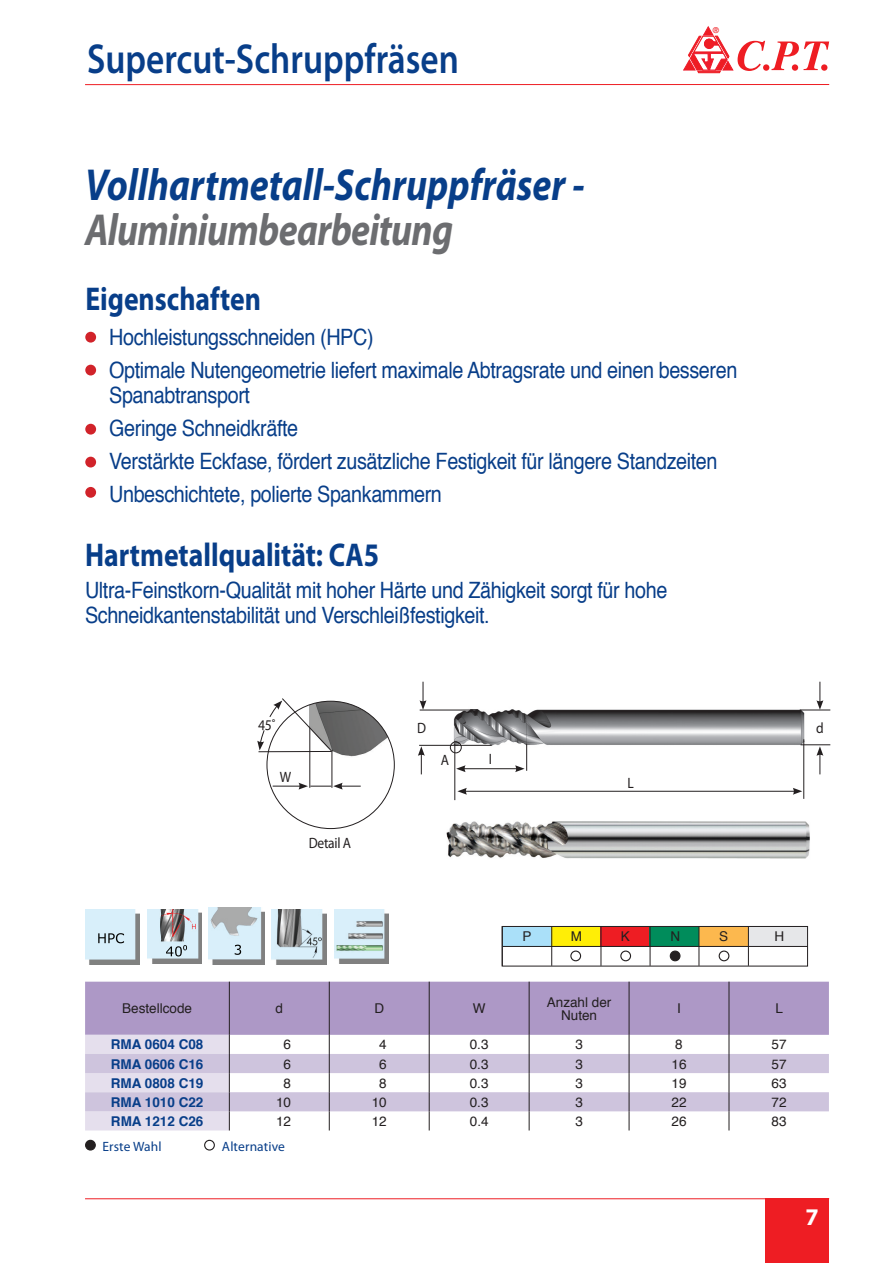
<style>
.page{position:relative;width:893px;height:1263px;background:#fff}
.page>*{position:absolute;margin:0;border:0;box-sizing:border-box;transform-origin:0 0}
.t1{font:italic 700 45px "Myriad Pro";color:#083e89;scale:.84 1}
.t2{font:italic 700 45px "Myriad Pro";letter-spacing:-.02em;color:#6c6d70;scale:.84 1}
.t3{font:600 42px "Myriad Pro";color:#083e89;scale:.84 1}
.t4{font:700 33px "Myriad Pro";color:#083e89;scale:.84 1}
.t5{font:700 24px "Myriad Pro";color:#fff}
.t6{font:22.5px/33px "Helvetica";letter-spacing:-.02em;color:#083e89;scale:.88 1}
.t7{font:15px "Myriad Pro";letter-spacing:-.02em;color:#231f20;scale:.9 1}
.t8{font:13.5px/13.5px "Helvetica";color:#231f20;text-align:center}
.t9{font:700 13.5px "Helvetica";color:#083e89}
.t10{font:13.5px "Myriad Pro";letter-spacing:.01em;color:#083e89}
.t11{font:500 11.25px "Win Soft Pro";color:#ee1d23}
</style>
<div class="page">
<hr style="left:85px;top:84px;width:744px;height:1px;background:#ee1d23">
<svg style="left:683px;top:27px;width:146px;height:46px"></svg>
<hr style="left:85px;top:1198px;width:744px;height:1px;background:#ee1d23">
<div style="left:765px;top:1198px;width:64px;height:65px;background:#ee1d23"></div>
<div style="left:85px;top:332px;width:11px;height:11px;background:#d1232a;border-radius:50%"></div>
<div style="left:85px;top:424px;width:11px;height:11px;background:#d1232a;border-radius:50%"></div>
<div style="left:85px;top:365px;width:11px;height:10px;background:#d1232a;border-radius:50%"></div>
<div style="left:85px;top:457px;width:11px;height:10px;background:#d1232a;border-radius:50%"></div>
<div style="left:85px;top:487px;width:11px;height:11px;background:#d1232a;border-radius:50%"></div>
<svg style="left:85px;top:982px;width:744px;height:148px"></svg>
<img style="left:148px;top:909px;width:54px;height:54px">
<img style="left:208px;top:908px;width:57px;height:56px">
<img style="left:335px;top:910px;width:53px;height:53px">
<img style="left:272px;top:910px;width:54px;height:54px">
<img style="left:85px;top:910px;width:54px;height:54px">
<svg style="left:98px;top:933px;width:26px;height:10px"></svg>
<svg style="left:166px;top:945px;width:21px;height:11px"></svg>
<svg style="left:235px;top:945px;width:6px;height:10px"></svg>
<div style="left:204px;top:1140px;width:11px;height:10px;border:1px solid #231f20;border-radius:50%"></div>
<div style="left:86px;top:1140px;width:9px;height:10px;background:#231f20;border-radius:50%"></div>
<div style="left:85px;top:1140px;width:11px;height:10px;border:1px solid #231f20;border-radius:50%"></div>
<img style="left:447px;top:836px;width:363px;height:23px">
<div style="left:502px;top:927px;width:50px;height:20px;background:#aae0f9"></div>
<div style="left:551px;top:927px;width:50px;height:20px;background:#ffee06"></div>
<div style="left:601px;top:927px;width:49px;height:20px;background:#ee1d23"></div>
<div style="left:650px;top:927px;width:49px;height:20px;background:#008c5b"></div>
<div style="left:699px;top:926px;width:50px;height:21px;background:#fcb84e"></div>
<div style="left:748px;top:926px;width:60px;height:21px;background:#e6e7e9"></div>
<div style="left:502px;top:926px;width:306px;height:40px;border:1px solid #231f20"></div>
<hr style="left:502px;top:926px;width:1px;height:40px;background:#231f20">
<hr style="left:551px;top:926px;width:1px;height:40px;background:#231f20">
<hr style="left:601px;top:926px;width:1px;height:40px;background:#231f20">
<hr style="left:650px;top:926px;width:1px;height:40px;background:#231f20">
<hr style="left:699px;top:926px;width:1px;height:40px;background:#231f20">
<hr style="left:748px;top:926px;width:1px;height:40px;background:#231f20">
<hr style="left:503px;top:946px;width:305px;height:1px;background:#231f20">
<div style="left:719px;top:950px;width:10px;height:11px;border:1px solid #231f20;border-radius:50%"></div>
<div style="left:670px;top:951px;width:10px;height:10px;background:#231f20;border-radius:50%"></div>
<div style="left:670px;top:950px;width:10px;height:11px;border:1px solid #231f20;border-radius:50%"></div>
<div style="left:620px;top:950px;width:11px;height:11px;border:1px solid #231f20;border-radius:50%"></div>
<div style="left:570px;top:950px;width:11px;height:11px;border:1px solid #231f20;border-radius:50%"></div>
<img style="left:267px;top:701px;width:127px;height:127px;border-radius:64px">
<hr style="left:309px;top:728px;width:1px;height:60px;background:#231f20">
<hr style="left:332px;top:751px;width:1px;height:37px;background:#231f20">
<svg style="left:273px;top:783px;width:88px;height:7px"></svg>
<img style="left:419px;top:681px;width:412px;height:155px">
<hr style="left:800px;top:710px;width:30px;height:1px;background:#231f20">
<hr style="left:803px;top:739px;width:1px;height:60px;background:#231f20">
<hr style="left:454px;top:743px;width:1px;height:57px;background:#231f20">
<svg style="left:801px;top:744px;width:29px;height:30px"></svg>
<svg style="left:418px;top:746px;width:7px;height:28px"></svg>
<hr style="left:464px;top:791px;width:331px;height:1px;background:#231f20">
<svg style="left:457px;top:788px;width:10px;height:7px"></svg>
<svg style="left:793px;top:788px;width:9px;height:7px"></svg>
<svg style="left:816px;top:682px;width:7px;height:28px"></svg>
<svg style="left:420px;top:682px;width:6px;height:28px"></svg>
<div style="left:450px;top:741px;width:12px;height:12px;border:1px solid #231f20;border-radius:50%"></div>
<hr style="left:463px;top:768px;width:54px;height:1px;background:#231f20">
<svg style="left:456px;top:765px;width:10px;height:7px"></svg>
<svg style="left:515px;top:744px;width:12px;height:28px"></svg>
<hr style="left:419px;top:745px;width:72px;height:1px;background:#231f20">
<hr style="left:420px;top:710px;width:58px;height:1px;background:#231f20">
<svg style="left:257px;top:698px;width:76px;height:54px"></svg>
<h2 class="t3" style="left:87px;top:32px;width:444px">Supercut-Schruppfräsen</h2>
<h1 class="t1" style="left:85px;top:155px;width:596px">Vollhartmetall-Schruppfräser -</h1>
<h1 class="t2" style="left:85px;top:200px;width:440px">Aluminiumbearbeitung</h1>
<h3 class="t4" style="left:85px;top:277px;width:211px">Eigenschaften</h3>
<p class="t11" style="left:713px;top:22px;width:8px">®</p>
<p class="t6" style="left:109px;top:321px;width:715px">Hochleistungsschneiden (HPC)<br>Optimale Nutengeometrie liefert maximale Abtragsrate und einen besseren</p>
<p class="t6" style="left:109px;top:380px;width:693px">Spanabtransport<br>Geringe Schneidkräfte<br>Verstärkte Eckfase, fördert zusätzliche Festigkeit für längere Standzeiten Unbeschichtete, polierte Spankammern</p>
<h3 class="t4" style="left:85px;top:533px;width:351px">Hartmetallqualität: CA5</h3>
<p class="t6" style="left:85px;top:578px;width:663px;line-height:25.5px">Ultra-Feinstkorn-Qualität mit hoher Härte und Zähigkeit sorgt für hohe<br>Schneidkantenstabilität und Verschleißfestigkeit.</p>
<p class="t7" style="left:280px;top:767px;width:14px">W</p>
<p class="t7" style="left:309px;top:833px;width:49px">Detail A</p>
<p class="t7" style="left:417px;top:719px;width:11px">D</p>
<p class="t7" style="left:816px;top:719px;width:10px">d</p>
<p class="t7" style="left:441px;top:750px;width:11px">A</p>
<p class="t7" style="left:489px;top:750px;width:5px">I</p>
<p class="t7" style="left:627px;top:774px;width:9px">L</p>
<p class="t8" style="left:523px;top:930px;width:11px">P</p>
<p class="t8" style="left:571px;top:930px;width:13px">M</p>
<p class="t8" style="left:621px;top:930px;width:11px">K</p>
<p class="t8" style="left:670px;top:930px;width:11px">N</p>
<p class="t8" style="left:719px;top:930px;width:11px">S</p>
<p class="t8" style="left:774px;top:930px;width:11px">H</p>
<p class="t8" style="left:122px;top:1002px;width:71px">Bestellcode</p>
<p class="t8" style="left:276px;top:1002px;width:9px">d</p>
<p class="t8" style="left:374px;top:1002px;width:11px">D</p>
<p class="t8" style="left:473px;top:1002px;width:14px">W</p>
<p class="t8" style="left:547px;top:995px;width:66px">Anzahl der<br>Nuten</p>
<p class="t8" style="left:677px;top:1002px;width:5px">I</p>
<p class="t8" style="left:775px;top:1002px;width:9px">L</p>
<p class="t9" style="left:111px;top:1034px;width:94px">RMA 0604 C08</p>
<p class="t8" style="left:283px;top:1038px;width:9px">6</p>
<p class="t8" style="left:379px;top:1038px;width:9px">4</p>
<p class="t8" style="left:470px;top:1038px;width:20px">0.3</p>
<p class="t8" style="left:575px;top:1038px;width:9px">3</p>
<p class="t8" style="left:675px;top:1038px;width:9px">8</p>
<p class="t8" style="left:771px;top:1038px;width:17px">57</p>
<p class="t9" style="left:111px;top:1053px;width:94px">RMA 0606 C16</p>
<p class="t8" style="left:283px;top:1057px;width:9px">6</p>
<p class="t8" style="left:379px;top:1057px;width:9px">6</p>
<p class="t8" style="left:470px;top:1057px;width:20px">0.3</p>
<p class="t8" style="left:575px;top:1057px;width:9px">3</p>
<p class="t8" style="left:671px;top:1057px;width:17px">16</p>
<p class="t8" style="left:771px;top:1057px;width:17px">57</p>
<p class="t9" style="left:111px;top:1072px;width:94px">RMA 0808 C19</p>
<p class="t8" style="left:283px;top:1077px;width:9px">8</p>
<p class="t8" style="left:379px;top:1077px;width:9px">8</p>
<p class="t8" style="left:470px;top:1077px;width:20px">0.3</p>
<p class="t8" style="left:575px;top:1077px;width:9px">3</p>
<p class="t8" style="left:671px;top:1077px;width:17px">19</p>
<p class="t8" style="left:771px;top:1077px;width:17px">63</p>
<p class="t9" style="left:111px;top:1091px;width:94px">RMA 1010 C22</p>
<p class="t8" style="left:276px;top:1096px;width:17px">10</p>
<p class="t8" style="left:372px;top:1096px;width:17px">10</p>
<p class="t8" style="left:470px;top:1096px;width:20px">0.3</p>
<p class="t8" style="left:575px;top:1096px;width:9px">3</p>
<p class="t8" style="left:671px;top:1096px;width:17px">22</p>
<p class="t8" style="left:771px;top:1096px;width:17px">72</p>
<p class="t9" style="left:111px;top:1110px;width:94px">RMA 1212 C26</p>
<p class="t8" style="left:276px;top:1115px;width:17px">12</p>
<p class="t8" style="left:372px;top:1115px;width:17px">12</p>
<p class="t8" style="left:470px;top:1115px;width:20px">0.4</p>
<p class="t8" style="left:575px;top:1115px;width:9px">3</p>
<p class="t8" style="left:672px;top:1115px;width:17px">26</p>
<p class="t8" style="left:771px;top:1115px;width:17px">83</p>
<p class="t10" style="left:102px;top:1138px;width:61px">Erste Wahl</p>
<p class="t10" style="left:222px;top:1138px;width:65px">Alternative</p>
<p class="t5" style="left:806px;top:1201px;width:15px">7</p>
</div>
